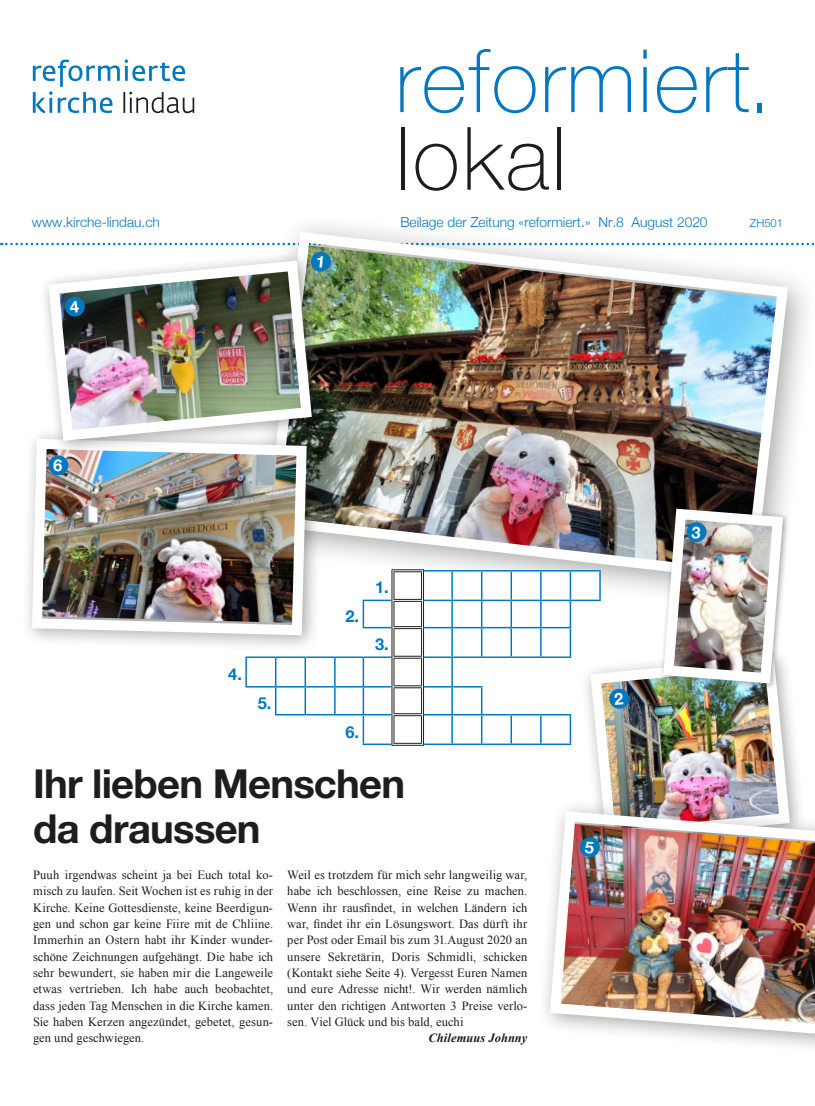
<style>
.page{position:relative;width:815px;height:1106px;background:#fff}
.page>*{position:absolute;margin:0;border:0;box-sizing:border-box;transform-origin:0 0}
.t1{font:100 87.5px "Helvetica Neue LT Pro";letter-spacing:.02em;color:#0078bf}
.t2{font:100 87.5px "Helvetica Neue LT Pro";letter-spacing:.03em;color:#1d1d1b}
.t3{font:700 40px/45px "Helvetica Neue LT Pro";letter-spacing:-.02em;color:#1d1d1b}
.t4{font:700 16.38px "Helvetica Neue";color:#0078bf}
.t5{font:300 13.75px "Helvetica Neue";color:#0078bf}
.t6{font:12.5px/16.2px "Times New Roman";letter-spacing:.005em;color:#1d1d1b;text-align:justify}
.t7{font:italic 700 12.5px "Times New Roman";color:#1d1d1b}
.t8{font:300 11.25px "Helvetica Neue";color:#0078bf}
</style>
<div class="page">
<svg style="left:1px;top:243px;width:246px;height:2px"></svg>
<img style="left:262px;top:226px;width:532px;height:361px">
<img style="left:588px;top:663px;width:207px;height:135px">
<div style="left:537px;top:798px;width:278px;height:260px;background:#1d1d1b;opacity:.4"></div>
<img style="left:544px;top:806px;width:271px;height:237px">
<svg style="left:33px;top:59px;width:161px;height:54px"></svg>
<div style="left:659px;top:504px;width:131px;height:186px;background:#fff"></div>
<svg style="left:246px;top:571px;width:354px;height:143px"></svg>
<hr style="left:452px;top:570px;width:30px;height:1px;background:#0078bf">
<hr style="left:511px;top:570px;width:30px;height:1px;background:#0078bf">
<hr style="left:540px;top:571px;width:2px;height:28px;background:#0078bf">
<hr style="left:570px;top:570px;width:31px;height:1px;background:#0078bf">
<hr style="left:599px;top:571px;width:2px;height:28px;background:#0078bf">
<hr style="left:452px;top:599px;width:30px;height:2px;background:#0078bf">
<hr style="left:511px;top:599px;width:30px;height:2px;background:#0078bf">
<hr style="left:570px;top:599px;width:31px;height:2px;background:#0078bf">
<hr style="left:452px;top:627px;width:30px;height:1px;background:#0078bf">
<hr style="left:511px;top:627px;width:30px;height:1px;background:#0078bf">
<svg style="left:481px;top:570px;width:31px;height:86px"></svg>
<hr style="left:540px;top:628px;width:2px;height:28px;background:#0078bf">
<svg style="left:541px;top:570px;width:30px;height:86px"></svg>
<hr style="left:452px;top:656px;width:30px;height:2px;background:#0078bf">
<hr style="left:452px;top:686px;width:30px;height:1px;background:#0078bf">
<hr style="left:452px;top:714px;width:30px;height:1px;background:#0078bf">
<hr style="left:511px;top:714px;width:30px;height:1px;background:#0078bf">
<svg style="left:481px;top:687px;width:31px;height:56px"></svg>
<hr style="left:541px;top:714px;width:30px;height:1px;background:#0078bf">
<hr style="left:540px;top:715px;width:2px;height:28px;background:#0078bf">
<svg style="left:570px;top:715px;width:1px;height:28px"></svg>
<hr style="left:451px;top:571px;width:2px;height:28px;background:#0078bf">
<hr style="left:451px;top:601px;width:2px;height:26px;background:#0078bf">
<hr style="left:540px;top:601px;width:2px;height:26px;background:#0078bf">
<hr style="left:451px;top:628px;width:2px;height:28px;background:#0078bf">
<hr style="left:451px;top:658px;width:2px;height:28px;background:#0078bf">
<hr style="left:451px;top:687px;width:2px;height:27px;background:#0078bf">
<hr style="left:451px;top:715px;width:2px;height:28px;background:#0078bf">
<hr style="left:391px;top:569px;width:33px;height:1px;background:#1d1d1b">
<hr style="left:391px;top:714px;width:1px;height:30px;background:#1d1d1b">
<hr style="left:423px;top:714px;width:1px;height:30px;background:#1d1d1b">
<hr style="left:334px;top:687px;width:2px;height:27px;background:#0078bf">
<hr style="left:275px;top:714px;width:30px;height:1px;background:#0078bf">
<hr style="left:305px;top:714px;width:30px;height:1px;background:#0078bf">
<hr style="left:245px;top:656px;width:31px;height:2px;background:#0078bf">
<hr style="left:245px;top:658px;width:2px;height:28px;background:#0078bf">
<hr style="left:276px;top:656px;width:29px;height:2px;background:#0078bf">
<hr style="left:305px;top:656px;width:30px;height:2px;background:#0078bf">
<hr style="left:334px;top:658px;width:2px;height:28px;background:#0078bf">
<hr style="left:245px;top:686px;width:31px;height:1px;background:#0078bf">
<hr style="left:305px;top:686px;width:30px;height:1px;background:#0078bf">
<hr style="left:482px;top:656px;width:29px;height:2px;background:#0078bf">
<svg style="left:275px;top:658px;width:31px;height:56px"></svg>
<hr style="left:363px;top:743px;width:28px;height:2px;background:#0078bf">
<hr style="left:424px;top:743px;width:28px;height:2px;background:#0078bf">
<hr style="left:452px;top:743px;width:30px;height:2px;background:#0078bf">
<hr style="left:482px;top:743px;width:29px;height:2px;background:#0078bf">
<hr style="left:511px;top:743px;width:30px;height:2px;background:#0078bf">
<hr style="left:541px;top:743px;width:30px;height:2px;background:#0078bf">
<hr style="left:511px;top:656px;width:30px;height:2px;background:#0078bf">
<hr style="left:541px;top:656px;width:30px;height:2px;background:#0078bf">
<svg style="left:335px;top:570px;width:117px;height:173px"></svg>
<hr style="left:391px;top:744px;width:33px;height:1px;background:#1d1d1b">
<div style="left:21px;top:427px;width:303px;height:226px;background:#1d1d1b;opacity:.4"></div>
<img style="left:27px;top:434px;width:285px;height:206px">
<div style="left:39px;top:251px;width:288px;height:205px;background:#1d1d1b;opacity:.4"></div>
<img style="left:43px;top:255px;width:274px;height:191px">
<div style="left:48px;top:455px;width:20px;height:20px;background:#0078bf;border-radius:50%"></div>
<svg style="left:310px;top:251px;width:21px;height:21px"></svg>
<svg style="left:65px;top:296px;width:20px;height:21px"></svg>
<img style="left:658px;top:503px;width:130px;height:186px">
<svg style="left:609px;top:688px;width:21px;height:21px"></svg>
<svg style="left:579px;top:837px;width:21px;height:20px"></svg>
<h1 class="t1" style="left:395px;top:29px;width:378px">reformiert.</h1>
<h1 class="t2" style="left:395px;top:107px;width:173px">lokal</h1>
<p class="t5" style="left:32px;top:213px;width:130px">www.kirche-lindau.ch</p>
<p class="t5" style="left:400px;top:213px;width:309px">Beilage der Zeitung «reformiert.» Nr.8 August 2020</p>
<p class="t8" style="left:750px;top:216px;width:35px">ZH501</p>
<h3 class="t4" style="left:228px;top:664px;width:15px">4.</h3>
<h3 class="t4" style="left:258px;top:693px;width:15px">5.</h3>
<h3 class="t4" style="left:345px;top:606px;width:15px">2.</h3>
<h3 class="t4" style="left:375px;top:577px;width:15px">1.</h3>
<h3 class="t4" style="left:375px;top:634px;width:15px">3.</h3>
<h3 class="t4" style="left:345px;top:722px;width:15px">6.</h3>
<h2 class="t3" style="left:33px;top:759px;width:374px">Ihr lieben Menschen da draussen</h2>
<p class="t6" style="left:33px;top:866px;width:242px">Puuh irgendwas scheint ja bei Euch total ko&shy;misch zu laufen. Seit Wochen ist es ruhig in der Kirche. Keine Gottesdienste, keine Beerdigun&shy;gen und schon gar keine Fiire mit de Chliine.<br>Immerhin an Ostern habt ihr Kinder wunder&shy;schöne Zeichnungen aufgehängt. Die habe ich sehr bewundert, sie haben mir die Langeweile etwas vertrieben. Ich habe auch beobachtet, dass jeden Tag Menschen in die Kirche kamen.<br>Sie haben Kerzen angezündet, gebetet, gesun&shy;gen und geschwiegen.</p>
<p class="t6" style="left:287px;top:866px;width:242px">Weil es trotzdem für mich sehr langweilig war, habe ich beschlossen, eine Reise zu machen.<br>Wenn ihr rausfindet, in welchen Ländern ich war, findet ihr ein Lösungswort. Das dürft ihr per Post oder Email bis zum 31.August 2020 an unsere Sekretärin, Doris Schmidli, schicken (Kontakt siehe Seite 4). Vergesst Euren Namen und eure Adresse nicht!. Wir werden nämlich unter den richtigen Antworten 3 Preise verlo&shy;sen. Viel Glück und bis bald, euchi</p>
<p class="t7" style="left:429px;top:1031px;width:100px">Chilemuus Johnny</p>
</div>
